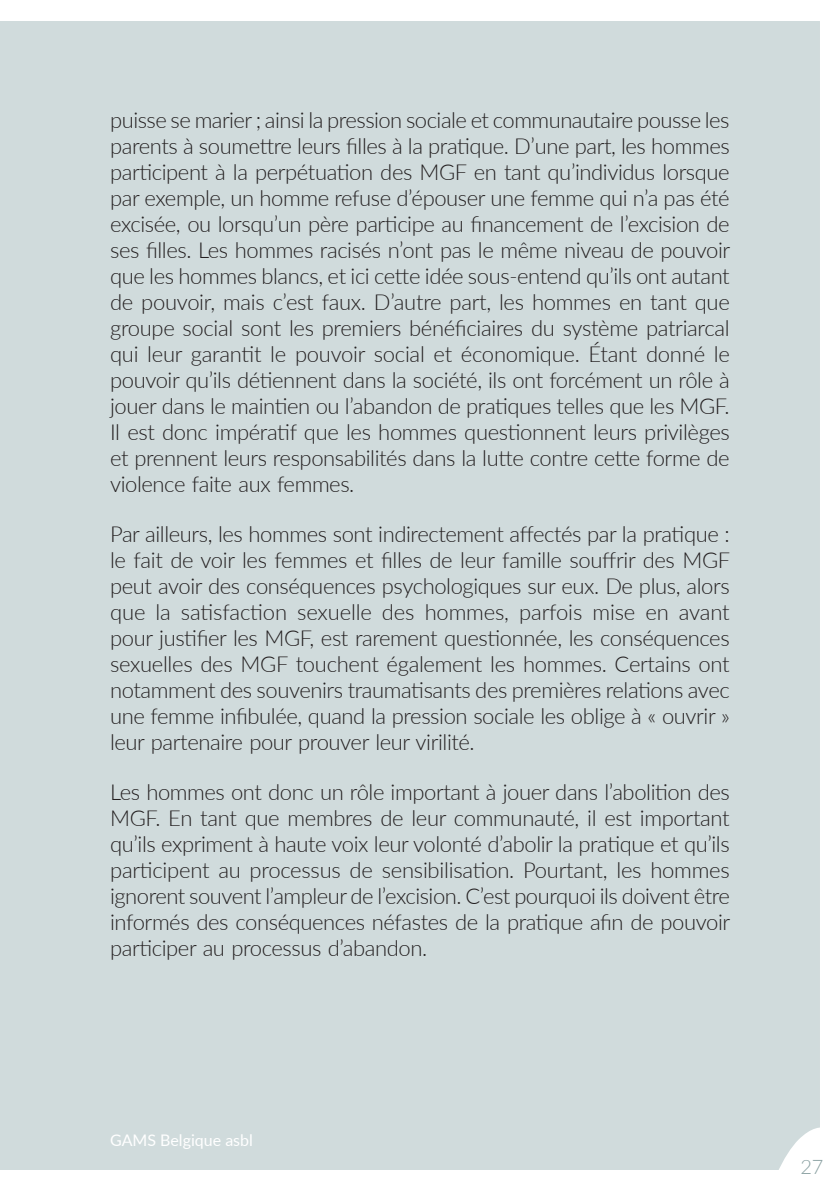
<style>
.page{position:relative;width:840px;height:1191px;background:#fff}
.page>*{position:absolute;margin:0;border:0;box-sizing:border-box;transform-origin:0 0}
.Paragraph_Style_1{font:300 22px/26px "Lato";letter-spacing:-.02em;color:#231f20;text-align:justify}
.t1{font:300 20px "Lato";color:#8ca2a3}
.t2{font:16px "Lato";color:#fff}
</style>
<div class="page">
<div style="left:0;top:21px;width:820px;height:1149px;background:#d0dbdc"></div>
<svg style="left:765px;top:1125px;width:55px;height:45px"></svg>
<p class="Paragraph_Style_1" style="left:110px;top:106px;width:621px">puisse se marier ; ainsi la pression sociale et communautaire pousse les parents à soumettre leurs filles à la pratique. D’une part, les hommes participent à la perpétuation des MGF en tant qu’individus lorsque par exemple, un homme refuse d’épouser une femme qui n’a pas été excisée, ou lorsqu’un père participe au financement de l’excision de ses filles. Les hommes racisés n’ont pas le même niveau de pouvoir que les hommes blancs, et ici cette idée sous-entend qu’ils ont autant de pouvoir, mais c’est faux. D’autre part, les hommes en tant que groupe social sont les premiers bénéficiaires du système patriarcal qui leur garantit le pouvoir social et économique. Étant donné le pouvoir qu’ils détiennent dans la société, ils ont forcément un rôle à jouer dans le maintien ou l’abandon de pratiques telles que les MGF.<br>Il est donc impératif que les hommes questionnent leurs privilèges et prennent leurs responsabilités dans la lutte contre cette forme de violence faite aux femmes.</p>
<p class="Paragraph_Style_1" style="left:110px;top:520px;width:621px">Par ailleurs, les hommes sont indirectement affectés par la pratique : le fait de voir les femmes et filles de leur famille souffrir des MGF peut avoir des conséquences psychologiques sur eux. De plus, alors que la satisfaction sexuelle des hommes, parfois mise en avant pour justifier les MGF, est rarement questionnée, les conséquences sexuelles des MGF touchent également les hommes. Certains ont notamment des souvenirs traumatisants des premières relations avec une femme infibulée, quand la pression sociale les oblige à « ouvrir » leur partenaire pour prouver leur virilité.</p>
<p class="Paragraph_Style_1" style="left:110px;top:778px;width:621px">Les hommes ont donc un rôle important à jouer dans l’abolition des MGF. En tant que membres de leur communauté, il est important qu’ils expriment à haute voix leur volonté d’abolir la pratique et qu’ils participent au processus de sensibilisation. Pourtant, les hommes ignorent souvent l’ampleur de l’excision. C’est pourquoi ils doivent être informés des conséquences néfastes de la pratique afin de pouvoir participer au processus d’abandon.</p>
<p class="t2" style="left:110px;top:1129px;width:144px">GAMS Belgique asbl</p>
<p class="t1" style="left:799px;top:1152px;width:25px">27</p>
</div>
